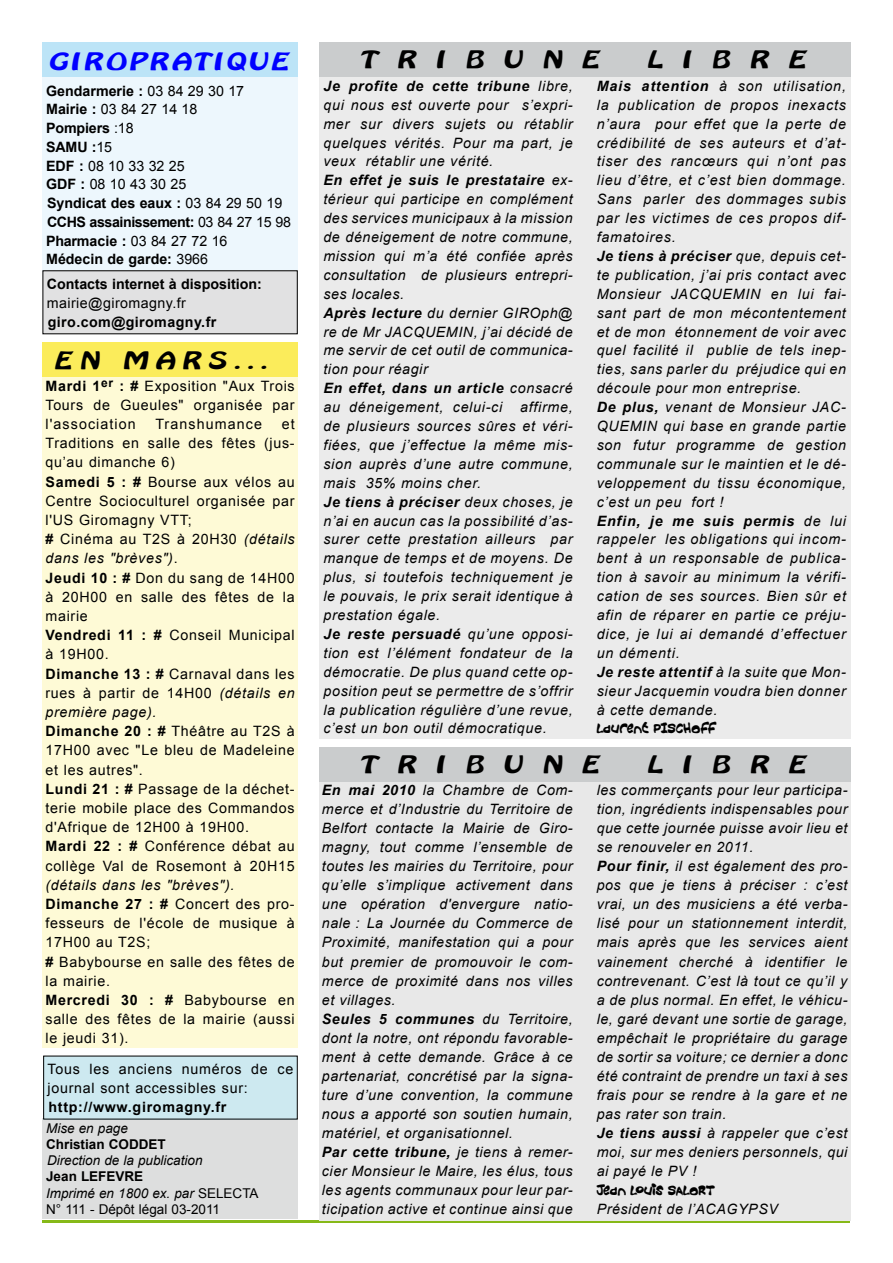
<style>
.page{position:relative;width:893px;height:1263px;background:#fff}
.page>*{position:absolute;margin:0;border:0;box-sizing:border-box;transform-origin:0 0}
.t1{font:21px "BATAVIA";letter-spacing:1em;color:#000}
.t2{font:21px "BATAVIA";letter-spacing:.2em;color:#00f}
.t3{font:italic 14.25px/19px "Arial";letter-spacing:.04em;color:#000}
.t4{font:italic 14.25px/18.9px "Arial";letter-spacing:.06em;color:#000}
.t5{font:14.25px/19.2px "Arial";letter-spacing:.05em;color:#000}
.t6{font:700 14.25px/18.8px "Arial";color:#000}
.t7{font:14.25px "Croobie";letter-spacing:.04em;color:#000}
.t8{font:700 14.25px "Arial";letter-spacing:.05em;color:#000}
.t9{font:700 14.25px "Arial";letter-spacing:.03em;color:#000}
.t10{font:14.25px "Arial";letter-spacing:.03em;color:#000}
.t11{font:14.25px "Arial";letter-spacing:.075em;color:#000}
.t12{font:13.5px/16.2px "Arial";color:#000}
.t13{font:italic 13.5px "Arial";color:#000}
.t14{font:700 13.5px "Arial";color:#000}
.s1{font-weight:400}
.s2{font-weight:700}
.s3{font-style:italic}
</style>
<div class="page">
<div style="left:43px;top:76px;width:255px;height:196px;background:#edf7fd"></div>
<div style="left:43px;top:271px;width:254px;height:63px;background:#e1e1e2"></div>
<div style="left:43px;top:1118px;width:255px;height:101px;background:#dddede"></div>
<div style="left:43px;top:43px;width:255px;height:34px;background:#bce4f7"></div>
<div style="left:44px;top:1056px;width:253px;height:63px;background:#cde9f0"></div>
<hr style="left:43px;top:1220px;width:807px;height:3px;background:#86b918">
<div style="left:319px;top:74px;width:531px;height:664px;background:#ebebeb"></div>
<div style="left:319px;top:43px;width:531px;height:34px;background:#cacccd"></div>
<div style="left:43px;top:376px;width:255px;height:672px;background:#fefad6"></div>
<div style="left:43px;top:342px;width:255px;height:34px;background:#fbec5b"></div>
<div style="left:319px;top:780px;width:531px;height:440px;background:#e8e8e8"></div>
<div style="left:319px;top:747px;width:531px;height:34px;background:#cacccd"></div>
<h1 class="t2" style="left:51px;top:46px;width:221px">GIR OPRA TIQUE</h1>
<p class="t6" style="left:46px;top:82px;width:246px">Gendarmerie : <span class="s1">03 84 29 30 17<br></span>Mairie : <span class="s1">03 84 27 14 18<br></span>Pompiers <span class="s1">:18<br></span>SAMU :<span class="s1">15<br></span>EDF : <span class="s1">08 10 33 32 25<br></span>GDF : <span class="s1">08 10 43 30 25<br></span>Syndicat des eaux : <span class="s1">03 84 29 50 19<br></span>CCHS assainissement: <span class="s1">03 84 27 15 98<br></span>Pharmacie : <span class="s1">03 84 27 72 16<br></span>Médecin de garde: <span class="s1">3966</span></p>
<p class="t6" style="left:47px;top:275px;width:216px">Contacts internet à disposition:</p>
<p class="t10" style="left:47px;top:293px;width:141px">mairie@giromagny.fr</p>
<p class="t9" style="left:48px;top:312px;width:170px">giro.com@giromagny.fr</p>
<h1 class="t1" style="left:56px;top:345px;width:125px">EN MAR</h1>
<h1 class="t1" style="left:210px;top:345px;width:58px">S...</h1>
<p class="t5" style="left:45px;top:376px;width:251px;text-align:justify"><span class="s2">Mardi 1</span><sup>er</sup> <span class="s2">: #</span> Exposition "Aux Trois Tours de Gueules" organisée par l'association</p>
<p class="t11" style="left:155px;top:415px;width:108px">Transhumance</p>
<p class="t5" style="left:45px;top:414px;width:251px;text-indent:236px">et<br>Traditions en salle des fêtes (jus&shy;qu’au dimanche 6)<br><span class="s2">Samedi 5 : #</span> Bourse aux vélos au<br>Centre Socioculturel organisée par l'US Giromagny VTT;<br><span class="s2">#</span> Cinéma au T2S à 20H30 <span class="s3">(détails dans les "brèves")</span>.<br><span class="s2">Jeudi 10 : #</span> Don du sang de 14H00 à 20H00 en salle des fêtes de la mairie<br><span class="s2">Vendredi 11 : #</span> Conseil Municipal à 19H00.<br><span class="s2">Dimanche 13 : #</span> Carnaval dans les rues à partir de 14H00 <span class="s3">(détails en première page).<br></span><span class="s2">Dimanche 20 : #</span> Théâtre au T2S à<br>17H00 avec "Le bleu de Madeleine et les autres".<br><span class="s2">Lundi 21 : #</span> Passage de la déchet&shy;terie mobile place des Commandos d'Afrique de 12H00 à 19H00.<br><span class="s2">Mardi 22 : #</span> Conférence débat au collège Val de Rosemont à 20H15</p>
<p class="t5" style="left:45px;top:875px;width:251px"><span class="s3">(détails dans les "brèves").<br></span><span class="s2">Dimanche 27 : #</span> Concert des pro&shy;fesseurs de l'école de musique à<br>17H00 au T2S;<br><span class="s2">#</span> Babybourse en salle des fêtes de la mairie.<br><span class="s2">Mercredi 30 : #</span> Babybourse en salle des fêtes de la mairie (aussi le jeudi 31).</p>
<p class="t5" style="left:48px;top:1060px;width:247px;line-height:18.8px">Tous les anciens numéros de ce journal sont accessibles sur:</p>
<p class="t8" style="left:48px;top:1097px;width:179px">http://www.giromagny.fr</p>
<p class="t13" style="left:46px;top:1119px;width:83px">Mise en page</p>
<p class="t14" style="left:46px;top:1135px;width:121px">Christian CODDET</p>
<p class="t13" style="left:47px;top:1152px;width:157px">Direction de la publication</p>
<p class="t12" style="left:46px;top:1168px;width:214px"><span class="s2">Jean LEFEVRE<br></span><span class="s3">Imprimé en 1800 ex. par</span> SELECTA<br>N° 111 - Dépôt légal 03-2011</p>
<h1 class="t1" style="left:363px;top:44px;width:61px">T RI</h1>
<h1 class="t1" style="left:467px;top:44px;width:136px">BUNE</h1>
<h1 class="t1" style="left:649px;top:44px;width:132px">LIBRE</h1>
<p class="t3" style="left:323px;top:77px;width:251px"><span class="s2">Je profite de cette tribune</span> libre, qui nous est ouverte pour s’expri&shy;mer sur divers sujets ou rétablir quelques vérités. Pour ma part, je veux rétablir une vérité.<br><span class="s2">En effet je suis le prestataire</span> ex&shy;térieur qui participe en complément des services municipaux à la mission de déneigement de notre commune, mission qui m’a été confiée après consultation de plusieurs entrepri&shy;ses locales.<br><span class="s2">Après lecture</span> du dernier GIROph@ re de Mr JACQUEMIN, j’ai décidé de me servir de cet outil de communica&shy;tion pour réagir<br><span class="s2">En effet, dans un article</span> consacré au déneigement, celui-ci</p>
<p class="t3" style="left:323px;top:398px;width:251px;text-indent:197px">affirme, de plusieurs sources sûres et véri&shy;fiées, que j’effectue la même mis&shy;sion auprès d’une autre commune, mais 35% moins cher.<br><span class="s2">Je tiens à préciser</span> deux choses, je n’ai en aucun cas la possibilité d’as&shy;surer cette prestation ailleurs par manque de temps et de moyens. De plus, si toutefois techniquement je le pouvais, le prix serait identique à prestation égale.<br><span class="s2">Je reste persuadé</span> qu’une opposi&shy;tion est l’élément fondateur de la démocratie. De plus quand cette op&shy;position peut se permettre de s’offrir la publication régulière d’une revue, c’est un bon outil démocratique.</p>
<p class="t4" style="left:597px;top:77px;width:251px"><span class="s2">Mais attention</span> à son utilisation, la publication de propos inexacts n’aura pour effet que la perte de crédibilité de ses auteurs et d’at&shy;tiser des rancœurs qui n’ont pas lieu d’être, et c’est bien dommage.<br>Sans parler des dommages subis par les victimes de ces propos dif&shy;famatoires.<br><span class="s2">Je tiens à préciser</span> que, depuis cet&shy;te publication, j’ai pris contact avec<br>Monsieur JACQUEMIN en lui fai&shy;sant part de mon mécontentement et de mon étonnement de voir avec quel facilité il publie de tels inep&shy;ties, sans parler du préjudice qui en découle pour mon entreprise.<br><span class="s2">De plus,</span> venant de Monsieur JAC-<br>QUEMIN qui base en grande partie son futur programme de gestion communale sur le maintien et le dé&shy;veloppement du tissu économique, c’est un peu fort !<br><span class="s2">Enfin, je me suis permis</span> de lui rappeler les obligations qui incom&shy;bent à un responsable de publica&shy;tion à savoir au minimum la vérifi&shy;cation de ses sources. Bien sûr et afin de réparer en partie ce préju&shy;dice, je lui ai demandé d’effectuer un démenti.<br><span class="s2">Je reste attentif</span> à la suite que Mon&shy;sieur Jacquemin voudra bien donner à cette demande.</p>
<p class="t7" style="left:597px;top:720px;width:121px">Laurent PISCHOFF</p>
<h1 class="t1" style="left:363px;top:748px;width:61px">T RI</h1>
<h1 class="t1" style="left:467px;top:748px;width:136px">BUNE</h1>
<h1 class="t1" style="left:649px;top:748px;width:132px">LIBRE</h1>
<p class="t3" style="left:322px;top:781px;width:252px"><span class="s2">En mai 2010</span> la Chambre de Com&shy;merce et d’Industrie du Territoire de Belfort contacte la Mairie de Giro&shy;magny, tout comme l’ensemble de toutes les mairies du Territoire, pour qu’elle s’implique activement dans une opération d'envergure natio&shy;nale : La Journée du Commerce de Proximité, manifestation qui a pour but premier de promouvoir le com&shy;merce de proximité dans nos villes et villages.<br><span class="s2">Seules 5 communes</span> du Territoire, dont la notre, ont répondu favorable&shy;ment à cette demande. Grâce à ce partenariat, concrétisé par la signa&shy;ture d’une convention, la commune nous a apporté son soutien humain, matériel, et organisationnel.<br><span class="s2">Par cette tribune,</span> je tiens à remer&shy;cier Monsieur le Maire, les élus, tous les agents communaux pour leur par&shy;ticipation active et continue ainsi que</p>
<p class="t3" style="left:597px;top:781px;width:252px">les commerçants pour leur participa&shy;tion, ingrédients indispensables pour que cette journée puisse avoir lieu et se renouveler en 2011.<br><span class="s2">Pour finir,</span> il est également des pro&shy;pos que je tiens à préciser : c’est vrai, un des musiciens a été verba&shy;lisé pour un stationnement interdit, mais après que les services aient vainement cherché à identifier le contrevenant. C’est là tout ce qu’il y a de plus normal. En effet, le véhicu&shy;le, garé devant une sortie de garage, empêchait le propriétaire du garage de sortir sa voiture; ce dernier a donc été contraint de prendre un taxi à ses frais pour se rendre à la gare et ne pas rater son train.<br><span class="s2">Je tiens aussi</span> à rappeler que c’est moi, sur mes deniers personnels, qui ai payé le PV !</p>
<p class="t7" style="left:597px;top:1182px;width:119px">Jean Louis SALORT</p>
<p class="t3" style="left:597px;top:1200px;width:183px">Président de l’ACAGYPSV</p>
</div>
